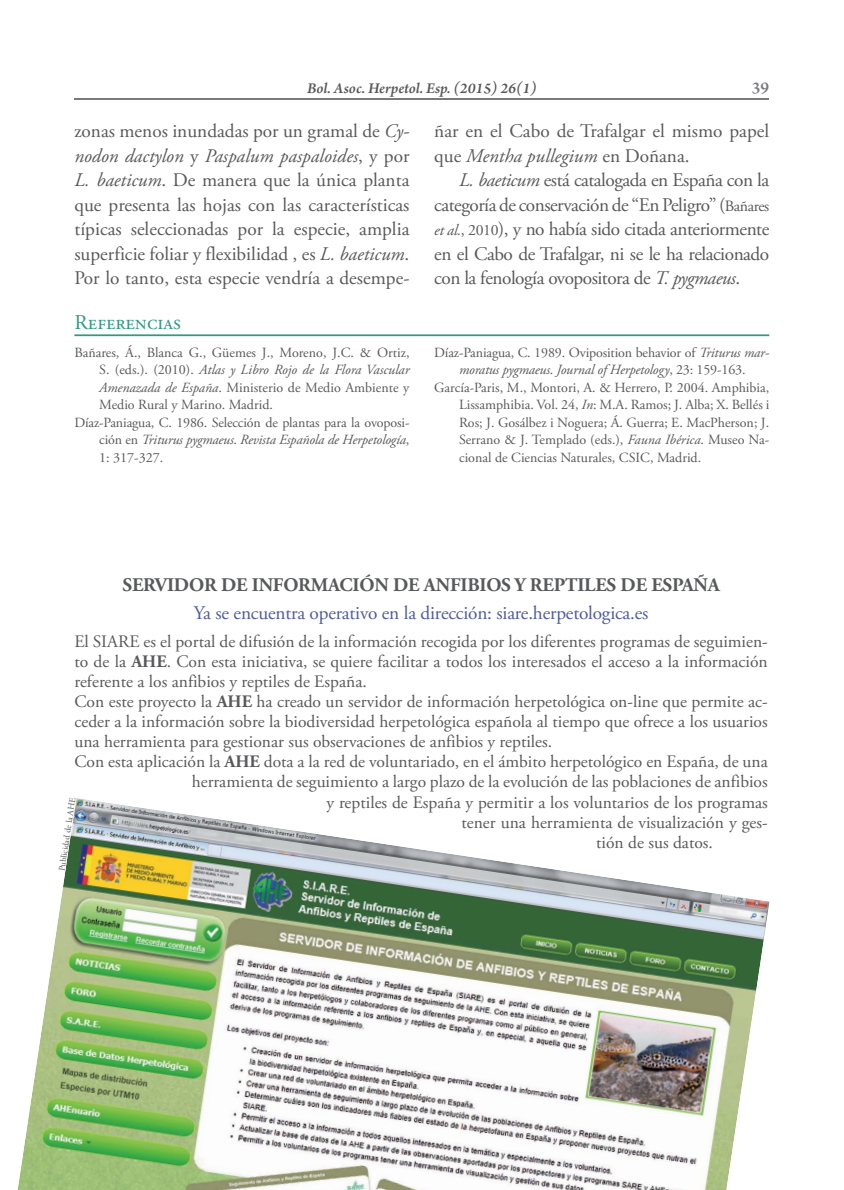
<style>
.page{position:relative;width:844px;height:1190px;background:#fff}
.page>*{position:absolute;margin:0;border:0;box-sizing:border-box;transform-origin:0 0}
.t1{font:21px "Adobe Garamond Pro";color:#319987}
.t2{font:19.25px/24.5px "Adobe Garamond Pro";letter-spacing:-.015em;color:#58595b;text-align:justify}
.t3{font:19.25px "Adobe Garamond Pro";letter-spacing:-.01em;color:#4f5b9e}
.t4{font:700 19.25px "Adobe Garamond Pro";letter-spacing:-.01em;color:#58595b}
.t5{font:17.5px "Adobe Garamond Pro";color:#58595b}
.t6{font:600 17.5px "Arno Pro";color:#797a7d}
.t7{font:italic 600 15.75px "Arno Pro";color:#58595b}
.t8{font:14px "Adobe Garamond Pro";color:#58595b}
.t9{font:italic 14px "Adobe Garamond Pro";letter-spacing:-.01em;color:#58595b}
.t10{font:8.75px "Adobe Garamond Pro";color:#58595b}
.s1{font-style:italic}
.s2{font-size:15.75px}
.s3{font-style:italic;font-size:15.75px}
.s4{font-style:normal}
.s5{font-weight:700}
</style>
<div class="page">
<hr style="left:74px;top:99px;width:695px;height:1px;background:#797a7d">
<hr style="left:74px;top:334px;width:695px;height:2px;background:#319987">
<img style="left:17px;top:798px;width:752px;height:392px">
<p class="t7" style="left:307px;top:78px;width:231px">Bol. Asoc. Herpetol. Esp. (2015) 26(1)</p>
<p class="t6" style="left:751px;top:76px;width:19px">39</p>
<p class="t2" style="left:74px;top:121px;width:336px">zonas menos inundadas por un gramal de <span class="s1">Cy&shy;nodon dactylon</span> y <span class="s1">Paspalum paspaloides</span>, y por <span class="s1">L. baeticum</span>. De manera que la única planta que presenta las hojas con las características típicas seleccionadas por la especie, amplia superficie foliar y flexibilidad , es <span class="s1">L. baeticum</span>.<br>Por lo tanto, esta especie vendría a desempe-</p>
<p class="t2" style="left:434px;top:121px;width:336px">ñar en el Cabo de Trafalgar el mismo papel que <span class="s1">Mentha pullegium</span> en Doñana.</p>
<p class="t2" style="left:434px;top:170px;width:337px;text-indent:25px"><span class="s1">L. baeticum</span> está catalogada en España con la categoría de conservación de “En Peligro” (<span class="s2">Bañares </span><span class="s3">et al.</span><span class="s2">, 2010</span>), y no había sido citada anteriormente en el Cabo de Trafalgar, ni se le ha relacionado con la fenología ovopositora de <span class="s1">T. pygmaeus</span>.</p>
<p class="t1" style="left:74px;top:314px;width:108px">Referencias</p>
<p class="t8" style="left:74px;top:347px;width:336px">Bañares, Á., Blanca G., Güemes J., Moreno, J.C. &amp; Ortiz,</p>
<p class="t9" style="left:99px;top:364px;width:312px"><span class="s4">S. (eds.). (2010).</span> Atlas y Libro Rojo de la Flora Vascular</p>
<p class="t8" style="left:99px;top:382px;width:312px"><span class="s1">Amenazada de España</span>. Ministerio de Medio Ambiente y</p>
<p class="t8" style="left:99px;top:399px;width:175px">Medio Rural y Marino. Madrid.</p>
<p class="t8" style="left:74px;top:417px;width:336px">Díaz-Paniagua, C. 1986. Selección de plantas para la ovoposi-</p>
<p class="t9" style="left:99px;top:434px;width:312px"><span class="s4">ción en</span> Triturus pygmaeus<span class="s4">.</span> Revista Española de Herpetología<span class="s4">,</span></p>
<p class="t8" style="left:99px;top:452px;width:65px">1: 317-327.</p>
<p class="t8" style="left:434px;top:347px;width:336px">Díaz-Paniagua, C. 1989. Oviposition behavior of <span class="s1">Triturus mar-</span></p>
<p class="t9" style="left:459px;top:364px;width:288px">moratus pygmaeus<span class="s4">.</span> Journal of Herpetology<span class="s4">, 23: 159-163.</span></p>
<p class="t8" style="left:434px;top:382px;width:336px">García-Paris, M., Montori, A. &amp; Herrero, P. 2004. Amphibia,</p>
<p class="t8" style="left:459px;top:399px;width:312px">Lissamphibia. Vol. 24, <span class="s1">In</span>: M.A. Ramos; J. Alba; X. Bellés i</p>
<p class="t8" style="left:459px;top:417px;width:311px">Ros; J. Gosálbez i Noguera; Á. Guerra; E. MacPherson; J.</p>
<p class="t8" style="left:459px;top:434px;width:312px">Serrano &amp; J. Templado (eds.), <span class="s1">Fauna Ibérica</span>. Museo Na-</p>
<p class="t8" style="left:459px;top:452px;width:244px">cional de Ciencias Naturales, CSIC, Madrid.</p>
<p class="t4" style="left:122px;top:573px;width:598px">SERVIDOR DE INFORMACIÓN DE ANFIBIOS Y REPTILES DE ESPAÑA</p>
<p class="t3" style="left:194px;top:605px;width:456px">Ya se encuentra operativo en la dirección: siare.herpetologica.es</p>
<p class="t5" style="left:74px;top:634px;width:695px">El SIARE es el portal de difusión de la información recogida por los diferentes programas de seguimien-</p>
<p class="t5" style="left:74px;top:654px;width:694px">to de la <span class="s5">AHE</span>. Con esta iniciativa, se quiere facilitar a todos los interesados el acceso a la información</p>
<p class="t5" style="left:74px;top:674px;width:294px">referente a los anfibios y reptiles de España.</p>
<p class="t5" style="left:74px;top:694px;width:695px">Con este proyecto la <span class="s5">AHE</span> ha creado un servidor de información herpetológica on-line que permite ac-</p>
<p class="t5" style="left:74px;top:714px;width:694px">ceder a la información sobre la biodiversidad herpetológica española al tiempo que ofrece a los usuarios</p>
<p class="t5" style="left:74px;top:735px;width:479px">una herramienta para gestionar sus observaciones de anfibios y reptiles.</p>
<p class="t5" style="left:74px;top:755px;width:695px">Con esta aplicación la <span class="s5">AHE</span> dota a la red de voluntariado, en el ámbito herpetológico en España, de una</p>
<p class="t5" style="left:192px;top:775px;width:577px">herramienta de seguimiento a largo plazo de la evolución de las poblaciones de anfibios</p>
<p class="t5" style="left:326px;top:795px;width:443px">y reptiles de España y permitir a los voluntarios de los programas</p>
<p class="t5" style="left:461px;top:815px;width:308px">tener una herramienta de visualización y ges-</p>
<p class="t5" style="left:596px;top:835px;width:118px">tión de sus datos.</p>
<p class="t10" style="left:59px;top:870px;width:75px;rotate:-82deg">Publicidad de la AHE</p>
</div>
